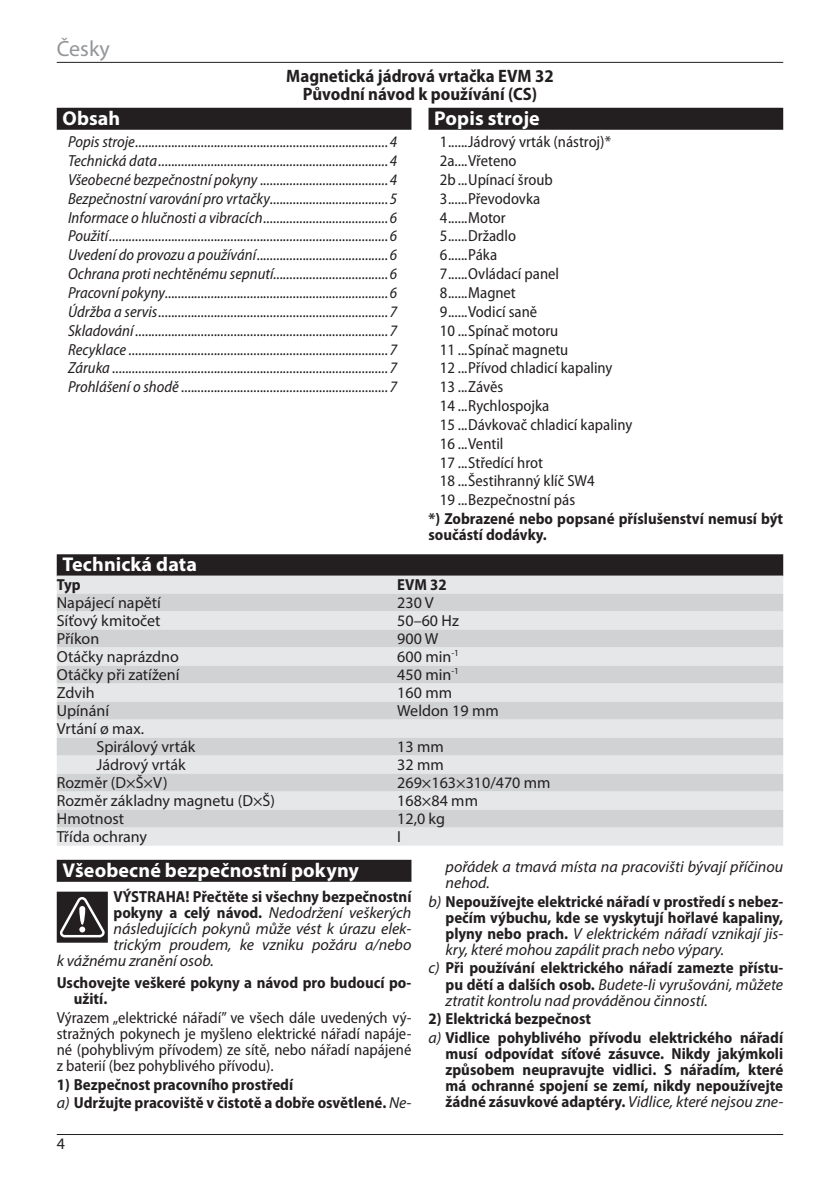
<style>
.page{position:relative;width:840px;height:1191px;background:#fff}
.page>*{position:absolute;margin:0;border:0;box-sizing:border-box;transform-origin:0 0}
.t1{font:22px "Myriad Pro";color:#939598}
.t2{font:700 20px "Myriad Pro";letter-spacing:.005em;color:#fff}
.t3{font:700 semi-condensed 18px/18px "Myriad Pro";color:#231f20;text-align:center}
.t4{font:italic semi-condensed 16px/18.8px "Myriad Pro";color:#231f20;text-align:justify}
.t5{font:700 semi-condensed 16px/16px "Myriad Pro";color:#231f20}
.t6{font:semi-condensed 16px/18.8px "Myriad Pro";color:#231f20}
.t7{font:italic 16px/16px "Myriad Pro";color:#231f20}
.t8{font:16px/18px "Myriad Pro";color:#231f20}
.s1{font-weight:700;font-style:normal;font-stretch:semi-condensed}
.s2{font-weight:400;font-style:italic;font-stretch:normal}
</style>
<div class="page">
<hr style="left:57px;top:62px;width:725px;height:1px;background:#231f20">
<hr style="left:57px;top:1134px;width:725px;height:1px;background:#231f20">
<div style="left:428px;top:108px;width:354px;height:22px;background:#231f20"></div>
<div style="left:57px;top:554px;width:725px;height:22px;background:#231f20"></div>
<div style="left:57px;top:575px;width:725px;height:18px;background:#e6e7e9"></div>
<div style="left:57px;top:593px;width:725px;height:18px;background:#d1d2d4"></div>
<div style="left:57px;top:611px;width:725px;height:18px;background:#e6e7e9"></div>
<div style="left:57px;top:629px;width:725px;height:18px;background:#d1d2d4"></div>
<div style="left:57px;top:647px;width:725px;height:18px;background:#e6e7e9"></div>
<div style="left:57px;top:665px;width:725px;height:18px;background:#d1d2d4"></div>
<div style="left:57px;top:683px;width:725px;height:18px;background:#e6e7e9"></div>
<div style="left:57px;top:701px;width:725px;height:18px;background:#d1d2d4"></div>
<div style="left:57px;top:719px;width:725px;height:18px;background:#e6e7e9"></div>
<div style="left:57px;top:737px;width:725px;height:18px;background:#d1d2d4"></div>
<div style="left:57px;top:755px;width:725px;height:18px;background:#e6e7e9"></div>
<div style="left:57px;top:773px;width:725px;height:18px;background:#d1d2d4"></div>
<div style="left:57px;top:791px;width:725px;height:18px;background:#e6e7e9"></div>
<div style="left:57px;top:809px;width:725px;height:18px;background:#d1d2d4"></div>
<div style="left:57px;top:827px;width:725px;height:18px;background:#e6e7e9"></div>
<div style="left:57px;top:859px;width:354px;height:22px;background:#231f20"></div>
<svg style="left:57px;top:891px;width:51px;height:51px;background:#4a4748"></svg>
<div style="left:57px;top:108px;width:354px;height:22px;background:#231f20"></div>
<h1 class="t1" style="left:57px;top:35px;width:55px">Česky</h1>
<p class="t3" style="left:286px;top:67px;width:269px">Magnetická jádrová vrtačka EVM 32<br>Původní návod k používání (CS)</p>
<p class="t2" style="left:434px;top:105px;width:107px">Popis stroje</p>
<p class="t6" style="left:439px;top:133px;width:194px">1......Jádrový vrták (nástroj)*<br>2a....Vřeteno<br>2b...Upínací šroub<br>3......Převodovka<br>4......Motor<br>5......Držadlo<br>6......Páka<br>7......Ovládací panel<br>8......Magnet<br>9......Vodicí saně<br>10 ...Spínač motoru<br>11 ...Spínač magnetu<br>12 ...Přívod chladicí kapaliny<br>13 ...Závěs<br>14 ...Rychlospojka<br>15 ...Dávkovač chladicí kapaliny<br>16 ...Ventil<br>17 ...Středící hrot<br>18 ...Šestihranný klíč SW4<br>19 ...Bezpečnostní pás</p>
<p class="t5" style="left:428px;top:511px;width:356px">*) Zobrazené nebo popsané příslušenství nemusí být součástí dodávky.</p>
<p class="t2" style="left:62px;top:105px;width:59px">Obsah</p>
<p class="t4" style="left:68px;top:133px;width:330px">Popis stroje.............................................................................4<br>Technická data......................................................................4<br>Všeobecné bezpečnostní pokyny .......................................4<br>Bezpečnostní varování pro vrtačky....................................5<br>Informace o hlučnosti a vibracích......................................6<br>Použití.....................................................................................6<br>Uvedení do provozu a používání........................................6<br>Ochrana proti nechtěnému sepnutí...................................6<br>Pracovní pokyny....................................................................6<br>Údržba a servis......................................................................7<br>Skladování .............................................................................7<br>Recyklace ...............................................................................7<br>Záruka ....................................................................................7<br>Prohlášení o shodě ...............................................................7</p>
<p class="t2" style="left:62px;top:551px;width:136px">Technická data</p>
<p class="t5" style="left:57px;top:576px;width:25px">Typ</p>
<p class="t5" style="left:397px;top:576px;width:51px">EVM 32</p>
<p class="t8" style="left:57px;top:593px;width:106px">Napájecí napětí</p>
<p class="t8" style="left:397px;top:593px;width:38px">230 V</p>
<p class="t8" style="left:57px;top:611px;width:105px">Síťový kmitočet</p>
<p class="t8" style="left:397px;top:611px;width:63px">50–60 Hz</p>
<p class="t8" style="left:57px;top:629px;width:44px">Příkon</p>
<p class="t8" style="left:397px;top:629px;width:42px">900 W</p>
<p class="t8" style="left:57px;top:647px;width:124px">Otáčky naprázdno</p>
<p class="t8" style="left:397px;top:647px;width:63px">600 min<sup>-1</sup></p>
<p class="t8" style="left:57px;top:665px;width:124px">Otáčky při zatížení</p>
<p class="t8" style="left:397px;top:665px;width:63px">450 min<sup>-1</sup></p>
<p class="t8" style="left:57px;top:683px;width:40px">Zdvih</p>
<p class="t8" style="left:397px;top:683px;width:56px">160 mm</p>
<p class="t8" style="left:57px;top:701px;width:54px">Upínání</p>
<p class="t8" style="left:397px;top:701px;width:103px">Weldon 19 mm</p>
<p class="t8" style="left:96px;top:719px;width:100px;text-indent:-40px">Vrtání ø max.<br>Spirálový vrták</p>
<p class="t8" style="left:397px;top:737px;width:48px">13 mm</p>
<p class="t8" style="left:96px;top:755px;width:91px">Jádrový vrták</p>
<p class="t8" style="left:397px;top:755px;width:48px">32 mm</p>
<p class="t8" style="left:57px;top:773px;width:112px">Rozměr (D×Š×V)</p>
<p class="t8" style="left:397px;top:773px;width:155px">269×163×310/470 mm</p>
<p class="t8" style="left:57px;top:791px;width:220px">Rozměr základny magnetu (D×Š)</p>
<p class="t8" style="left:397px;top:791px;width:82px">168×84 mm</p>
<p class="t8" style="left:57px;top:809px;width:69px">Hmotnost</p>
<p class="t8" style="left:397px;top:809px;width:49px">12,0 kg</p>
<p class="t8" style="left:57px;top:827px;width:92px">Třída ochrany</p>
<p class="t8" style="left:397px;top:827px;width:5px">I</p>
<p class="t2" style="left:62px;top:857px;width:298px">Všeobecné bezpečnostní pokyny</p>
<p class="t5" style="left:113px;top:889px;width:299px">VÝSTRAHA! Přečtěte si všechny bezpečnostní</p>
<p class="t7" style="left:113px;top:904px;width:299px"><span class="s1">pokyny a celý návod.</span> Nedodržení veškerých</p>
<p class="t7" style="left:113px;top:920px;width:299px">následujících pokynů může vést k úrazu elek-</p>
<p class="t7" style="left:113px;top:936px;width:299px">trickým proudem, ke vzniku požáru a/nebo</p>
<p class="t7" style="left:57px;top:952px;width:159px">k vážnému zranění osob.</p>
<p class="t5" style="left:74px;top:974px;width:339px;text-indent:-17px">Uschovejte veškeré pokyny a návod pro budoucí po&shy;užití.</p>
<p class="t6" style="left:57px;top:1009px;width:356px;line-height:16px;text-align:justify">Výrazem „elektrické nářadí” ve všech dále uvedených vý&shy;stražných pokynech je myšleno elektrické nářadí napáje&shy;né (pohyblivým přívodem) ze sítě, nebo nářadí napájené z baterií (bez pohyblivého přívodu).</p>
<p class="t5" style="left:57px;top:1075px;width:356px;line-height:18.8px">1) Bezpečnost pracovního prostředí<br><span class="s2">a)</span> Udržujte pracoviště v čistotě a dobře osvětlené. <span class="s2">Ne-</span></p>
<p class="t7" style="left:445px;top:858px;width:339px">pořádek a tmavá místa na pracovišti bývají příčinou nehod.</p>
<p class="t5" style="left:445px;top:893px;width:339px;text-align:justify;text-indent:-17px"><span class="s2">b)</span> Nepoužívejte elektrické nářadí v prostředí s nebez&shy;pečím výbuchu, kde se vyskytují hořlavé kapaliny, plyny nebo prach. <span class="s2">V elektrickém nářadí vznikají jis&shy;kry, které mohou zapálit prach nebo výpary.</span></p>
<p class="t7" style="left:445px;top:960px;width:339px;text-align:justify;text-indent:-17px">c) <span class="s1">Při používání elektrického nářadí zamezte přístu&shy;pu dětí a dalších osob.</span> Budete-li vyrušováni, můžete ztratit kontrolu nad prováděnou činností.</p>
<p class="t5" style="left:428px;top:1009px;width:356px;line-height:18.8px">2) Elektrická bezpečnost<br><span class="s2">a)</span> Vidlice pohyblivého přívodu elektrického nářadí</p>
<p class="t5" style="left:445px;top:1046px;width:339px;text-align:justify">musí odpovídat síťové zásuvce. Nikdy jakýmkoli způsobem neupravujte vidlici. S nářadím, které má ochranné spojení se zemí, nikdy nepoužívejte žádné zásuvkové adaptéry. <span class="s2">Vidlice, které nejsou zne-</span></p>
<p class="t8" style="left:57px;top:1134px;width:10px">4</p>
</div>
